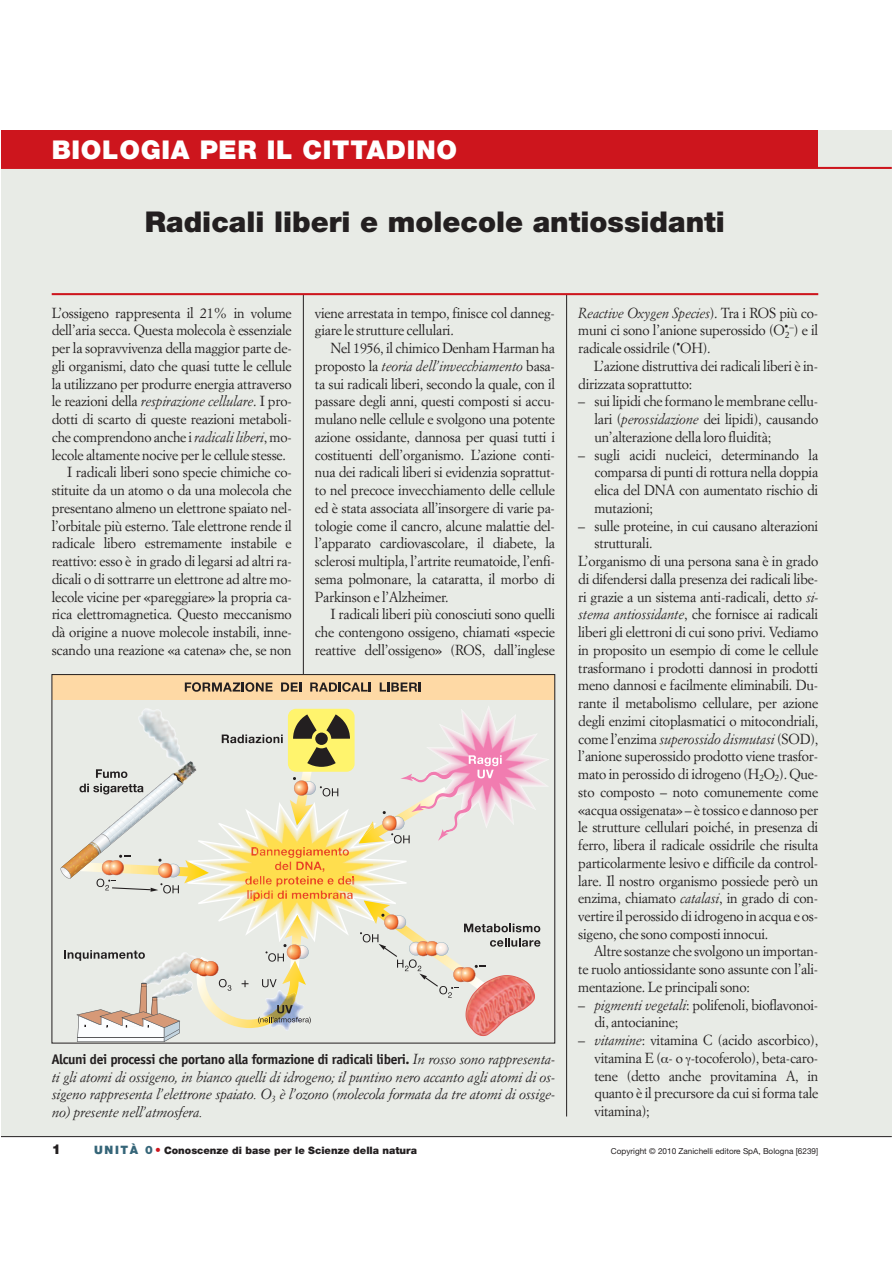
<style>
.page{position:relative;width:893px;height:1263px;background:#fff}
.page>*{position:absolute;margin:0;border:0;box-sizing:border-box;transform-origin:0 0}
.t1{font:900 28.65px "Helvetica Neue";color:#231f20}
.t2{font:900 25.95px "Helvetica Neue";letter-spacing:.025em;color:#fff}
.t3{font:14.4px/17.7px "Simoncini Garamond";letter-spacing:-.015em;color:#231f20;text-align:justify}
.t4{font:italic 14.4px/17.7px "Simoncini Garamond";letter-spacing:-.02em;color:#231f20;text-align:justify}
.t5{font:700 14.4px "Officina Sans";letter-spacing:-.02em;color:#231f20}
.t6{font:900 13.65px "Helvetica Neue";color:#231f20}
.t7{font:900 10.2px "Helvetica Neue";color:#231f20}
.t8{font:9.3px "Simoncini Garamond";color:#231f20}
.t9{font:8.25px "Helvetica Neue";color:#231f20}
.s1{font-style:italic}
.s2{font-family:"Simoncini Garamond";font-weight:400;font-style:italic}
.s3{font-size:11.55px;color:#356578}
.s4{font-size:11.55px;color:#cd151d}
.s5{font-style:normal}
</style>
<div class="page">
<div style="left:1px;top:131px;width:890px;height:1006px;background:#e8ebe6"></div>
<hr style="left:1px;top:1136px;width:890px;height:1px;background:#231f20">
<hr style="left:303px;top:294px;width:1px;height:382px;background:#231f20">
<hr style="left:566px;top:294px;width:1px;height:823px;background:#231f20">
<hr style="left:52px;top:293px;width:766px;height:2px;background:#cd151d">
<div style="left:1px;top:131px;width:817px;height:36px;background:#cd151d"></div>
<hr style="left:1px;top:167px;width:890px;height:2px;background:#cd151d">
<div style="left:54px;top:676px;width:499px;height:24px;background:#fed9a5"></div>
<svg style="left:185px;top:682px;width:87px;height:10px"></svg>
<svg style="left:281px;top:683px;width:20px;height:9px"></svg>
<svg style="left:310px;top:682px;width:61px;height:10px"></svg>
<svg style="left:379px;top:683px;width:41px;height:9px"></svg>
<svg style="left:60px;top:706px;width:489px;height:336px"></svg>
<h2 class="t2" style="left:52px;top:140px;width:407px">BIOLOGIA PER IL CITTADINO</h2>
<h1 class="t1" style="left:145px;top:212px;width:581px">Radicali liberi e molecole antiossidanti</h1>
<p class="t3" style="left:52px;top:305px;width:241px">L’ossigeno rappresenta il 21% in volume</p>
<p class="t3" style="left:52px;top:323px;width:241px">dell’aria secca. Questa molecola è essenziale</p>
<p class="t3" style="left:52px;top:340px;width:241px">per la sopravvivenza della maggior parte de-</p>
<p class="t3" style="left:52px;top:358px;width:241px">gli organismi, dato che quasi tutte le cellule</p>
<p class="t3" style="left:52px;top:376px;width:241px">la utilizzano per produrre energia attraverso</p>
<p class="t3" style="left:52px;top:394px;width:241px">le reazioni della <span class="s1">respirazione cellulare</span>. I pro-</p>
<p class="t3" style="left:52px;top:411px;width:241px">dotti di scarto di queste reazioni metaboli-</p>
<p class="t3" style="left:52px;top:429px;width:241px">che comprendono anche i <span class="s1">radicali liberi</span>, mo-</p>
<p class="t3" style="left:52px;top:447px;width:236px">lecole altamente nocive per le cellule stesse.</p>
<p class="t3" style="left:67px;top:465px;width:226px">I radicali liberi sono specie chimiche co-</p>
<p class="t3" style="left:52px;top:482px;width:241px">stituite da un atomo o da una molecola che</p>
<p class="t3" style="left:52px;top:500px;width:241px">presentano almeno un elettrone spaiato nel-</p>
<p class="t3" style="left:52px;top:518px;width:241px">l’orbitale più esterno. Tale elettrone rende il</p>
<p class="t3" style="left:52px;top:536px;width:241px">radicale libero estremamente instabile e</p>
<p class="t3" style="left:52px;top:553px;width:241px">reattivo: esso è in grado di legarsi ad altri ra-</p>
<p class="t3" style="left:52px;top:571px;width:241px">dicali o di sottrarre un elettrone ad altre mo-</p>
<p class="t3" style="left:52px;top:589px;width:241px">lecole vicine per «pareggiare» la propria ca-</p>
<p class="t3" style="left:52px;top:607px;width:241px">rica elettromagnetica. Questo meccanismo</p>
<p class="t3" style="left:52px;top:624px;width:241px">dà origine a nuove molecole instabili, inne-</p>
<p class="t3" style="left:52px;top:642px;width:241px">scando una reazione «a catena» che, se non</p>
<p class="t3" style="left:315px;top:305px;width:241px">viene arrestata in tempo, finisce col danneg&shy;giare le strutture cellulari.</p>
<p class="t3" style="left:315px;top:340px;width:241px;text-indent:15px">Nel 1956, il chimico Denham Harman ha proposto la <span class="s1">teoria dell’invecchiamento</span> basa&shy;ta sui radicali liberi, secondo la quale, con il passare degli anni, questi composti si accu&shy;mulano nelle cellule e svolgono una potente azione ossidante, dannosa per quasi tutti i costituenti dell’organismo. L’azione conti&shy;nua dei radicali liberi si evidenzia soprattut&shy;to nel precoce invecchiamento delle cellule ed è stata associata all’insorgere di varie pa&shy;tologie come il cancro, alcune malattie del&shy;l’apparato cardiovascolare, il diabete, la sclerosi multipla, l’artrite reumatoide, l’enfi&shy;sema polmonare, la cataratta, il morbo di Parkinson e l’Alzheimer.</p>
<p class="t3" style="left:315px;top:607px;width:241px;text-indent:15px">I radicali liberi più conosciuti sono quelli che contengono ossigeno, chiamati «specie reattive dell’ossigeno» (ROS, dall’inglese</p>
<p class="t5" style="left:52px;top:1053px;width:505px">Alcuni dei processi che portano alla formazione di radicali liberi. <span class="s2">In rosso sono rappresenta-</span></p>
<p class="t4" style="left:52px;top:1069px;width:505px">ti gli atomi di ossigeno, in bianco quelli di idrogeno; il puntino nero accanto agli atomi di os&shy;sigeno rappresenta l’elettrone spaiato. O<sub>3</sub> è l’ozono (molecola formata da tre atomi di ossige&shy;no) presente nell’atmosfera.</p>
<p class="t6" style="left:52px;top:1144px;width:11px">1</p>
<p class="t7" style="left:94px;top:1147px;width:324px"><span class="s3">UNITÀ 0</span> <span class="s4">•</span> Conoscenze di base per le Scienze della natura</p>
<p class="t3" style="left:578px;top:305px;width:241px"><span class="s1">Reactive Oxygen Species</span>). Tra i ROS più co&shy;muni ci sono l’anione superossido (O<sup>•</sup> <sup>–</sup>) e il</p>
<p class="t8" style="left:785px;top:331px;width:6px">2</p>
<p class="t3" style="left:578px;top:340px;width:134px">radicale ossidrile (<sup>•</sup>OH).</p>
<p class="t3" style="left:593px;top:358px;width:226px">L’azione distruttiva dei radicali liberi è in-</p>
<p class="t3" style="left:578px;top:376px;width:116px">dirizzata soprattutto:</p>
<p class="t3" style="left:594px;top:394px;width:225px;text-indent:-16px">– sui lipidi che formano le membrane cellu&shy;lari (<span class="s1">perossidazione</span> dei lipidi), causando un’alterazione della loro fluidità;</p>
<p class="t3" style="left:594px;top:447px;width:225px;text-indent:-16px">– sugli acidi nucleici, determinando la comparsa di punti di rottura nella doppia elica del DNA con aumentato rischio di mutazioni;</p>
<p class="t3" style="left:578px;top:518px;width:241px">– sulle proteine, in cui causano alterazioni</p>
<p class="t3" style="left:594px;top:536px;width:60px">strutturali.</p>
<p class="t3" style="left:578px;top:553px;width:241px">L’organismo di una persona sana è in grado</p>
<p class="t3" style="left:578px;top:571px;width:241px">di difendersi dalla presenza dei radicali libe-</p>
<p class="t3" style="left:578px;top:589px;width:241px">ri grazie a un sistema anti-radicali, detto <span class="s1">si-</span></p>
<p class="t3" style="left:578px;top:607px;width:241px"><span class="s1">stema antiossidante</span>, che fornisce ai radicali</p>
<p class="t3" style="left:578px;top:624px;width:241px">liberi gli elettroni di cui sono privi. Vediamo</p>
<p class="t3" style="left:578px;top:642px;width:241px">in proposito un esempio di come le cellule</p>
<p class="t3" style="left:578px;top:660px;width:241px">trasformano i prodotti dannosi in prodotti</p>
<p class="t3" style="left:578px;top:678px;width:241px">meno dannosi e facilmente eliminabili. Du-</p>
<p class="t3" style="left:578px;top:695px;width:241px">rante il metabolismo cellulare, per azione</p>
<p class="t3" style="left:578px;top:713px;width:241px">degli enzimi citoplasmatici o mitocondriali,</p>
<p class="t4" style="left:578px;top:731px;width:241px"><span class="s5">come l’enzima</span> superossido dismutasi <span class="s5">(SOD),</span></p>
<p class="t3" style="left:578px;top:749px;width:241px">l’anione superossido prodotto viene trasfor-</p>
<p class="t3" style="left:578px;top:766px;width:241px">mato in perossido di idrogeno (H<sub>2</sub>O<sub>2</sub>). Que-</p>
<p class="t3" style="left:578px;top:784px;width:241px">sto composto – noto comunemente come</p>
<p class="t3" style="left:578px;top:802px;width:241px">«acqua ossigenata» – è tossico e dannoso per</p>
<p class="t3" style="left:578px;top:819px;width:241px">le strutture cellulari poiché, in presenza di</p>
<p class="t3" style="left:578px;top:837px;width:241px">ferro, libera il radicale ossidrile che risulta</p>
<p class="t3" style="left:578px;top:855px;width:241px">particolarmente lesivo e difficile da control-</p>
<p class="t3" style="left:578px;top:873px;width:241px">lare. Il nostro organismo possiede però un</p>
<p class="t3" style="left:578px;top:890px;width:241px">enzima, chiamato <span class="s1">catalasi</span>, in grado di con-</p>
<p class="t3" style="left:578px;top:908px;width:241px">vertire il perossido di idrogeno in acqua e os-</p>
<p class="t3" style="left:578px;top:926px;width:191px">sigeno, che sono composti innocui.</p>
<p class="t3" style="left:593px;top:944px;width:226px">Altre sostanze che svolgono un importan-</p>
<p class="t3" style="left:578px;top:961px;width:241px">te ruolo antiossidante sono assunte con l’ali-</p>
<p class="t3" style="left:578px;top:979px;width:173px">mentazione. Le principali sono:</p>
<p class="t3" style="left:594px;top:997px;width:225px;text-indent:-16px">– <span class="s1">pigmenti vegetali</span>: polifenoli, bioflavonoi&shy;di, antocianine;</p>
<p class="t3" style="left:594px;top:1032px;width:225px;text-indent:-16px">– <span class="s1">vitamine</span>: vitamina C (acido ascorbico), vitamina E ( - o -tocoferolo), beta-caro&shy;tene (detto anche provitamina A, in quanto è il precursore da cui si forma tale vitamina);</p>
<p class="t9" style="left:611px;top:1149px;width:209px">Copyright © 2010 Zanichelli editore SpA, Bologna [6239]</p>
</div>
